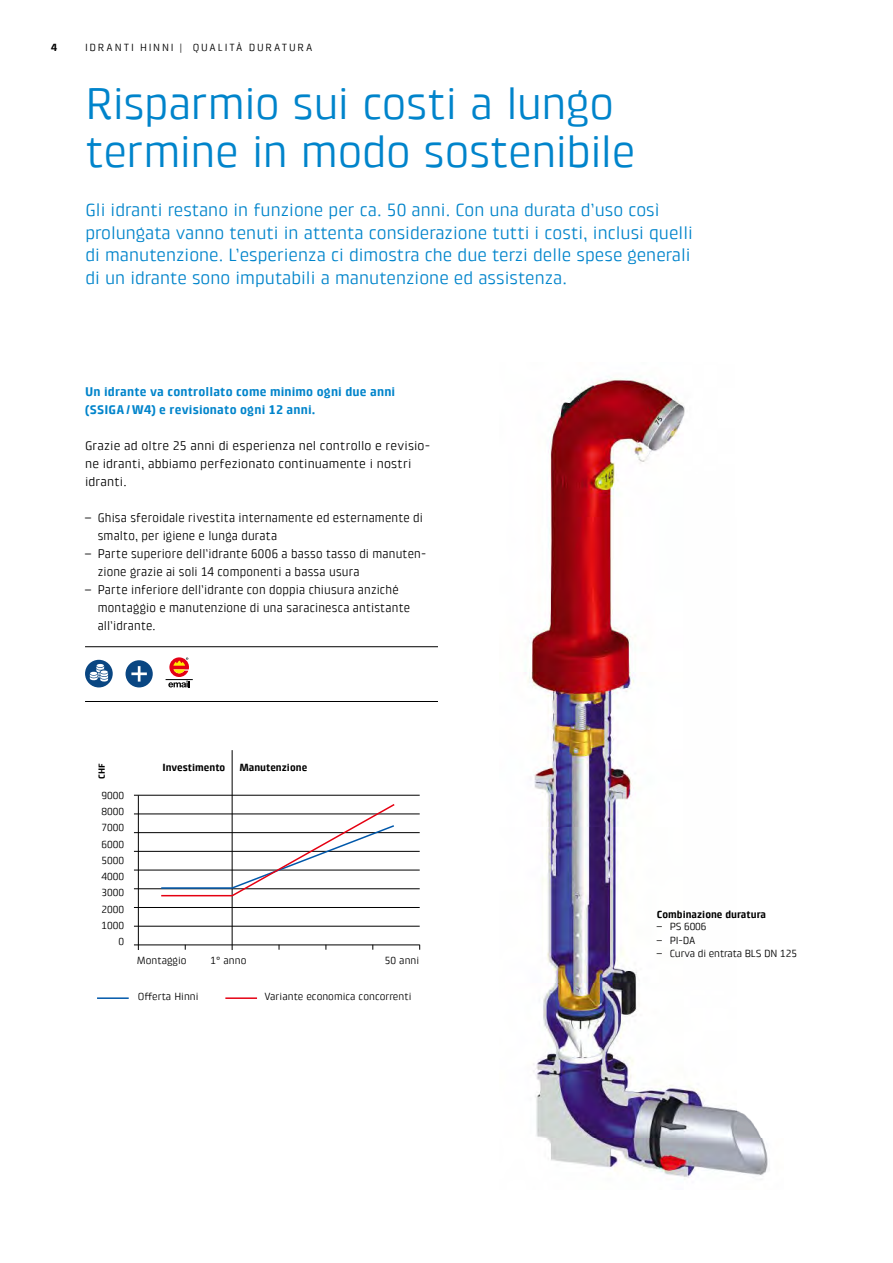
<style>
.page{position:relative;width:893px;height:1263px;background:#fff}
.page>*{position:absolute;margin:0;border:0;box-sizing:border-box;transform-origin:0 0}
.t1{font:45px/48px "Klint Pro";letter-spacing:-.015em;color:#0084cb}
.t2{font:18px/22.5px "Klintfor BKW";color:#0084cb}
.t3{font:12.75px/18px "Klint Pro";letter-spacing:.01em;color:#000;scale:.94 1}
.t4{font:12.75px/18px "Klint Pro";letter-spacing:.01em;color:#000}
.t5{font:700 12.75px/18px "Klint Pro";letter-spacing:.015em;color:#0084cb}
.t6{font:10.5px "Klint Pro";color:#000}
.t7{font:700 10.5px "Klint Pro";color:#000}
.t8{font:10.5px/16.2px "Klintfor BKW";color:#000;text-align:right}
.t9{font:10.5px "Klint Pro";letter-spacing:.175em;color:#000}
.t10{font:700 9px "Klintfor BKW";color:#000}
</style>
<div class="page">
<img style="left:525px;top:376px;width:243px;height:804px">
<hr style="left:85px;top:646px;width:353px;height:1px;background:#000">
<hr style="left:85px;top:701px;width:353px;height:1px;background:#000">
<div style="left:85px;top:660px;width:28px;height:27px;background:#094682;border-radius:50%"></div>
<svg style="left:90px;top:664px;width:18px;height:18px"></svg>
<div style="left:126px;top:660px;width:27px;height:27px;background:#094682;border-radius:50%"></div>
<svg style="left:131px;top:666px;width:16px;height:15px"></svg>
<svg style="left:166px;top:657px;width:27px;height:30px"></svg>
<hr style="left:134px;top:795px;width:286px;height:1px;background:#000">
<hr style="left:138px;top:795px;width:1px;height:155px;background:#000">
<hr style="left:232px;top:750px;width:1px;height:200px;background:#000">
<hr style="left:134px;top:870px;width:286px;height:1px;background:#000">
<hr style="left:134px;top:814px;width:286px;height:1px;background:#000">
<hr style="left:134px;top:888px;width:286px;height:1px;background:#000">
<hr style="left:134px;top:832px;width:286px;height:1px;background:#000">
<hr style="left:134px;top:907px;width:286px;height:1px;background:#000">
<hr style="left:134px;top:851px;width:286px;height:1px;background:#000">
<hr style="left:134px;top:926px;width:286px;height:1px;background:#000">
<hr style="left:134px;top:945px;width:286px;height:1px;background:#000">
<hr style="left:97px;top:997px;width:32px;height:2px;background:#0058aa">
<svg style="left:160px;top:802px;width:236px;height:95px"></svg>
<hr style="left:225px;top:997px;width:32px;height:2px;background:#e50012">
<p class="t7" style="left:51px;top:41px;width:7px">4</p>
<p class="t9" style="left:85px;top:41px;width:229px">IDRANTI HINNI | QUALITÀ DURATURA</p>
<h1 class="t1" style="left:85px;top:80px;width:552px">Risparmio sui costi a lungo termine in modo sostenibile</h1>
<p class="t2" style="left:85px;top:199px;width:609px">Gli idranti restano in funzione per ca. 50 anni. Con una durata d’uso così prolungata vanno tenuti in attenta considerazione tutti i costi, inclusi quelli di manutenzione. L’esperienza ci dimostra che due terzi delle spese generali di un idrante sono imputabili a manutenzione ed assistenza.</p>
<p class="t5" style="left:85px;top:383px;width:312px">Un idrante va controllato come minimo ogni due anni (SSIGA / W4) e revisionato ogni 12 anni.</p>
<p class="t4" style="left:85px;top:437px;width:347px">Grazie ad oltre 25 anni di esperienza nel controllo e revisio&shy;ne idranti, abbiamo perfezionato continuamente i nostri idranti.</p>
<p class="t3" style="left:98px;top:509px;width:347px;text-indent:-13px">– Ghisa sferoidale rivestita internamente ed esternamente di smalto, per igiene e lunga durata</p>
<p class="t3" style="left:98px;top:545px;width:351px;text-indent:-13px">– Parte superiore dell’idrante 6006 a basso tasso di manuten&shy;zione grazie ai soli 14 componenti a bassa usura</p>
<p class="t3" style="left:98px;top:581px;width:334px;text-indent:-13px">– Parte inferiore dell’idrante con doppia chiusura anziché montaggio e manutenzione di una saracinesca antistante all’idrante.</p>
<p class="t10" style="left:97px;top:779px;width:17px;rotate:-90deg">CHF</p>
<p class="t8" style="left:101px;top:787px;width:24px">9000<br>8000<br>7000<br>6000<br>5000<br>4000<br>3000<br>2000<br>1000<br>0</p>
<p class="t7" style="left:162px;top:762px;width:64px">Investimento</p>
<p class="t7" style="left:239px;top:762px;width:69px">Manutenzione</p>
<p class="t6" style="left:137px;top:954px;width:51px">Montaggio</p>
<p class="t6" style="left:211px;top:954px;width:37px">1° anno</p>
<p class="t6" style="left:385px;top:954px;width:36px">50 anni</p>
<p class="t6" style="left:138px;top:990px;width:62px">Offerta Hinni</p>
<p class="t6" style="left:264px;top:990px;width:149px">Variante economica concorrenti</p>
<p class="t7" style="left:657px;top:908px;width:111px">Combinazione duratura</p>
<p class="t6" style="left:657px;top:921px;width:51px">– PS 6006</p>
<p class="t6" style="left:657px;top:934px;width:40px">– PI-DA</p>
<p class="t6" style="left:657px;top:948px;width:142px">– Curva di entrata BLS DN 125</p>
</div>
